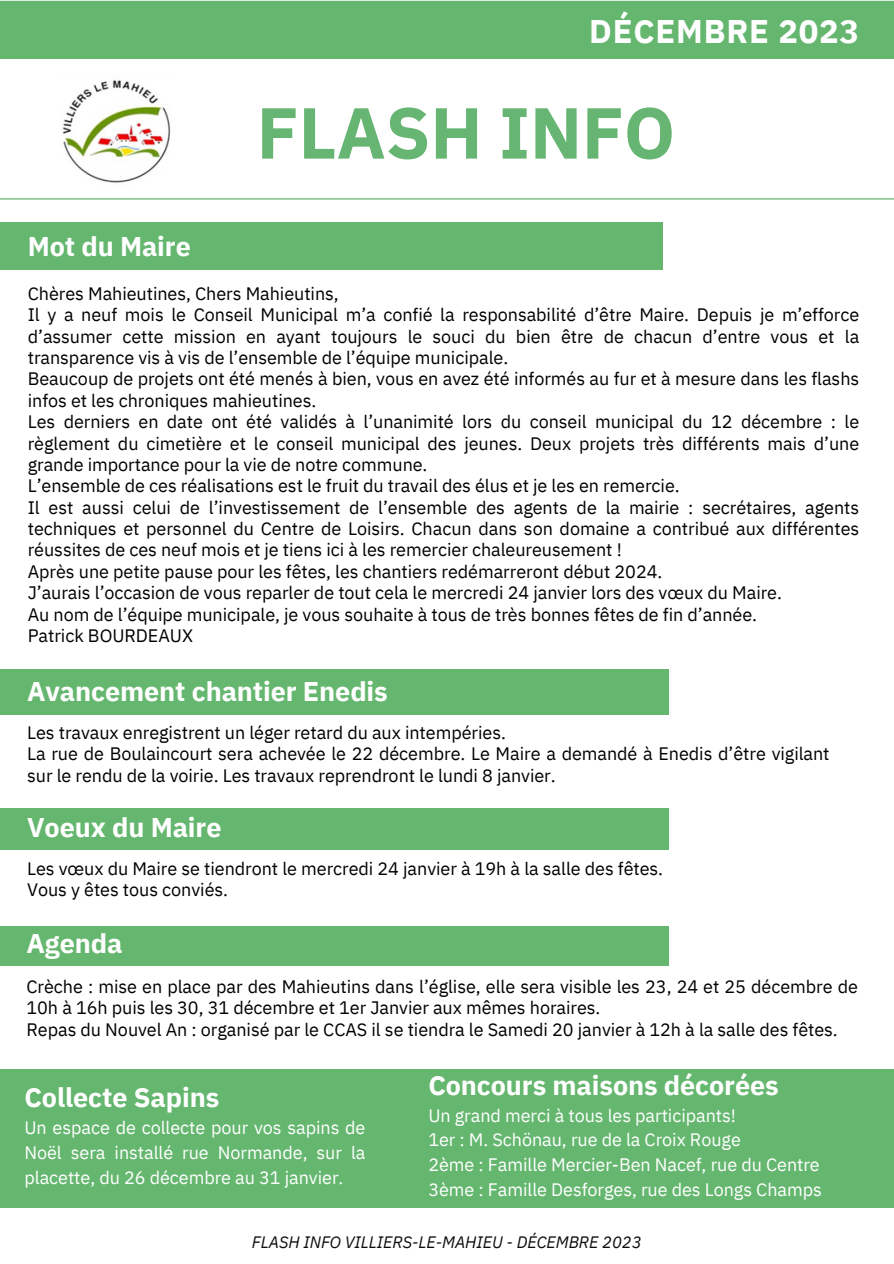
<style>
.page{position:relative;width:894px;height:1264px;background:#fff}
.page>*{position:absolute;margin:0;border:0;box-sizing:border-box;transform-origin:0 0}
.t1{font:700 72.15px "IBM Plex Sans";letter-spacing:-.005em;color:#67b572}
.t2{font:700 32.7px "IBM Plex Sans";letter-spacing:.025em;color:#fff}
.t3{font:700 27px "IBM Plex Sans";letter-spacing:-.005em;color:#fff}
.t4{font:18px/21.3px "IBM Plex Sans";letter-spacing:-.005em;color:#000;text-align:justify}
.t5{font:18px/24.8px "IBM Plex Sans";letter-spacing:-.005em;color:#fff;text-align:justify}
.t6{font:italic 16.5px "IBM Plex Sans";letter-spacing:-.005em;color:#0d0d0d}
</style>
<div class="page">
<svg style="left:0;top:0;width:893px;height:199px"></svg>
<div style="left:0;top:1px;width:893px;height:58px;background:#65b76f"></div>
<img style="left:57px;top:74px;width:116px;height:116px">
<div style="left:0;top:222px;width:662px;height:48px;background:#65b76f"></div>
<div style="left:0;top:668px;width:669px;height:46px;background:#65b76f"></div>
<div style="left:0;top:808px;width:669px;height:42px;background:#65b76f"></div>
<div style="left:0;top:926px;width:668px;height:39px;background:#65b76f"></div>
<div style="left:0;top:1069px;width:893px;height:138px;background:#65b76f"></div>
<h2 class="t2" style="left:589px;top:10px;width:271px">DÉCEMBRE 2023</h2>
<h1 class="t3" style="left:28px;top:228px;width:165px">Mot du Maire</h1>
<p class="t1" style="left:256px;top:85px;width:420px">FLASH INFO</p>
<p class="t4" style="left:28px;top:282px;width:312px">Chères Mahieutines, Chers Mahieutins,</p>
<p class="t4" style="left:28px;top:304px;width:832px">Il y a neuf mois le Conseil Municipal m’a confié la responsabilité d’être Maire. Depuis je m’efforce d’assumer cette mission en ayant toujours le souci du bien être de chacun d’entre vous et la transparence vis à vis de l’ensemble de l’équipe municipale.</p>
<p class="t4" style="left:28px;top:368px;width:832px">Beaucoup de projets ont été menés à bien, vous en avez été informés au fur et à mesure dans les flashs infos et les chroniques mahieutines.</p>
<p class="t4" style="left:28px;top:411px;width:832px">Les derniers en date ont été validés à l’unanimité lors du conseil municipal du 12 décembre : le règlement du cimetière et le conseil municipal des jeunes. Deux projets très différents mais d’une grande importance pour la vie de notre commune.</p>
<p class="t4" style="left:28px;top:475px;width:653px">L’ensemble de ces réalisations est le fruit du travail des élus et je les en remercie.</p>
<p class="t4" style="left:28px;top:496px;width:832px">Il est aussi celui de l’investissement de l’ensemble des agents de la mairie : secrétaires, agents techniques et personnel du Centre de Loisirs. Chacun dans son domaine a contribué aux différentes réussites de ces neuf mois et je tiens ici à les remercier chaleureusement !</p>
<h3 class="t4" style="left:28px;top:560px;width:636px">Après une petite pause pour les fêtes, les chantiers redémarreront début 2024.</h3>
<p class="t4" style="left:28px;top:582px;width:755px">J’aurais l’occasion de vous reparler de tout cela le mercredi 24 janvier lors des vœux du Maire.</p>
<p class="t4" style="left:28px;top:603px;width:730px">Au nom de l’équipe municipale, je vous souhaite à tous de très bonnes fêtes de fin d’année.</p>
<h3 class="t4" style="left:28px;top:624px;width:167px">Patrick BOURDEAUX</h3>
<p class="t3" style="left:27px;top:673px;width:362px">Avancement chantier Enedis</p>
<p class="t4" style="left:27px;top:721px;width:480px">Les travaux enregistrent un léger retard du aux intempéries.</p>
<p class="t4" style="left:27px;top:742px;width:803px">La rue de Boulaincourt sera achevée le 22 décembre. Le Maire a demandé à Enedis d’être vigilant sur le rendu de la voirie. Les travaux reprendront le lundi 8 janvier.</p>
<p class="t3" style="left:27px;top:809px;width:196px">Voeux du Maire</p>
<p class="t4" style="left:27px;top:857px;width:637px">Les vœux du Maire se tiendront le mercredi 24 janvier à 19h à la salle des fêtes.</p>
<p class="t4" style="left:27px;top:878px;width:202px">Vous y êtes tous conviés.</p>
<p class="t3" style="left:26px;top:925px;width:97px">Agenda</p>
<p class="t4" style="left:26px;top:975px;width:832px">Crèche : mise en place par des Mahieutins dans l’église, elle sera visible les 23, 24 et 25 décembre de<br>10h à 16h puis les 30, 31 décembre et 1er Janvier aux mêmes horaires.</p>
<h3 class="t4" style="left:26px;top:1018px;width:812px">Repas du Nouvel An : organisé par le CCAS il se tiendra le Samedi 20 janvier à 12h à la salle des fêtes.</h3>
<p class="t3" style="left:24px;top:1079px;width:196px">Collecte Sapins</p>
<p class="t5" style="left:24px;top:1114px;width:342px">Un espace de collecte pour vos sapins de Noël sera installé rue Normande, sur la placette, du 26 décembre au 31 janvier.</p>
<p class="t3" style="left:428px;top:1066px;width:352px">Concours maisons décorées</p>
<p class="t5" style="left:428px;top:1102px;width:309px">Un grand merci à tous les participants!</p>
<p class="t5" style="left:428px;top:1127px;width:314px">1er : M. Schönau, rue de la Croix Rouge</p>
<p class="t5" style="left:428px;top:1151px;width:393px">2ème : Famille Mercier-Ben Nacef, rue du Centre</p>
<p class="t5" style="left:428px;top:1176px;width:395px">3ème : Famille Desforges, rue des Longs Champs</p>
<h3 class="t6" style="left:252px;top:1230px;width:391px">FLASH INFO VILLIERS-LE-MAHIEU - DÉCEMBRE 2023</h3>
</div>
